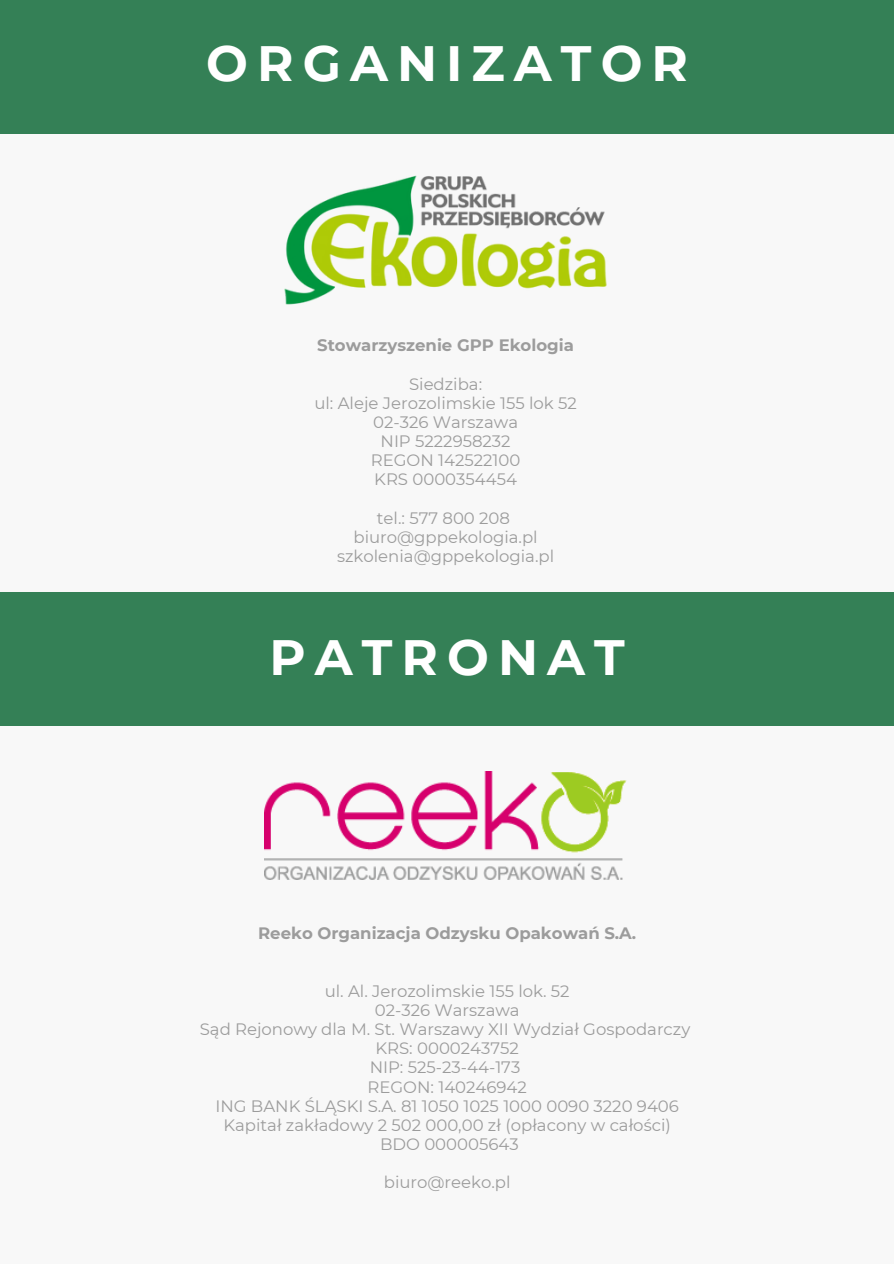
<style>
.page{position:relative;width:894px;height:1264px;background:#fff}
.page>*{position:absolute;margin:0;border:0;box-sizing:border-box;transform-origin:0 0}
.t1{font:700 49.5px "Montserrat";letter-spacing:.185em;color:#fff}
.t2{font:16.5px "Montserrat";color:#9c9c9c}
.t3{font:700 16.5px "Montserrat";color:#9c9c9c}
</style>
<div class="page">
<div style="left:0;top:0;width:893px;height:1263px;background:#f8f8f8"></div>
<div style="left:0;top:0;width:893px;height:134px;background:#317f54"></div>
<img style="left:284px;top:175px;width:323px;height:130px">
<div style="left:0;top:591px;width:893px;height:134px;background:#317f54"></div>
<img style="left:264px;top:771px;width:362px;height:108px">
<p class="t1" style="left:206px;top:33px;width:483px">ORGANIZATOR</p>
<p class="t3" style="left:317px;top:335px;width:258px">Stowarzyszenie GPP Ekologia</p>
<p class="t2" style="left:409px;top:374px;width:75px">Siedziba:</p>
<p class="t2" style="left:314px;top:393px;width:264px">ul: Aleje Jerozolimskie 155 lok 52</p>
<p class="t2" style="left:373px;top:412px;width:146px">02-326 Warszawa</p>
<p class="t2" style="left:380px;top:431px;width:132px">NIP 5222958232</p>
<p class="t2" style="left:371px;top:450px;width:151px">REGON 142522100</p>
<p class="t2" style="left:374px;top:469px;width:144px">KRS 0000354454</p>
<p class="t2" style="left:377px;top:508px;width:135px">tel.: 577 800 208</p>
<p class="t2" style="left:353px;top:527px;width:186px">biuro@gppekologia.pl</p>
<p class="t2" style="left:337px;top:546px;width:218px">szkolenia@gppekologia.pl</p>
<p class="t1" style="left:269px;top:627px;width:357px">PATRONAT</p>
<p class="t3" style="left:258px;top:923px;width:379px">Reeko Organizacja Odzysku Opakowań S.A.</p>
<p class="t2" style="left:324px;top:980px;width:246px">ul. Al. Jerozolimskie 155 lok. 52</p>
<p class="t2" style="left:374px;top:1000px;width:146px">02-326 Warszawa</p>
<p class="t2" style="left:200px;top:1019px;width:492px">Sąd Rejonowy dla M. St. Warszawy XII Wydział Gospodarczy</p>
<p class="t2" style="left:375px;top:1038px;width:145px">KRS: 0000243752</p>
<p class="t2" style="left:369px;top:1057px;width:152px">NIP: 525-23-44-173</p>
<p class="t2" style="left:367px;top:1076px;width:161px">REGON: 140246942</p>
<p class="t2" style="left:215px;top:1095px;width:465px">ING BANK ŚLĄSKI S.A. 81 1050 1025 1000 0090 3220 9406</p>
<p class="t2" style="left:223px;top:1114px;width:449px">Kapitał zakładowy 2 502 000,00 zł (opłacony w całości)</p>
<p class="t2" style="left:380px;top:1134px;width:140px">BDO 000005643</p>
<p class="t2" style="left:383px;top:1172px;width:128px">biuro@reeko.pl</p>
</div>
